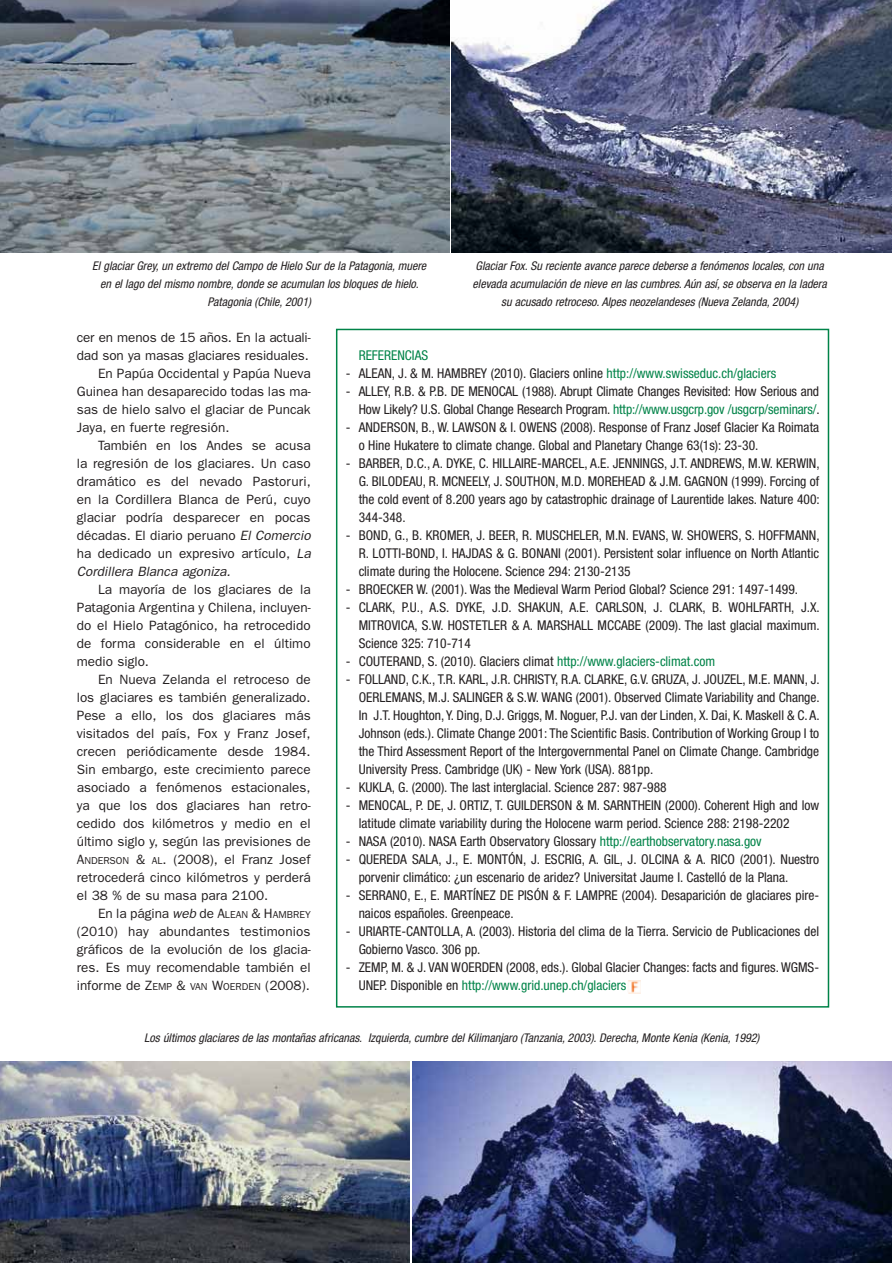
<style>
.page{position:relative;width:893px;height:1263px;background:#fff}
.page>*{position:absolute;margin:0;border:0;box-sizing:border-box;transform-origin:0 0}
.t1{font:condensed 13.5px/18px "Helvetica Neue";color:#231f20}
.t2{font:13.5px/18px "Franklin Gothic";color:#231f20;text-align:justify}
.t3{font:italic 13.5px "Franklin Gothic";color:#231f20}
.t4{font:condensed 13.5px "Helvetica Neue";color:#008348}
.t5{font:italic condensed 12px/18px "Helvetica Neue";color:#231f20;text-align:center}
.s1{font-style:italic}
.s2{font-style:inherit}
.s3{font-size:10.05px}
.s4{color:#008348}
</style>
<div class="page">
<svg style="left:628px;top:981px;width:12px;height:12px"></svg>
<div style="left:336px;top:329px;width:493px;height:679px;border:2px solid #008348"></div>
<img style="left:0;top:0;width:449px;height:253px">
<img style="left:412px;top:1062px;width:479px;height:201px">
<img style="left:0;top:1062px;width:409px;height:201px">
<img style="left:451px;top:0;width:440px;height:253px">
<p class="t5" style="left:92px;top:258px;width:335px">El glaciar Grey, un extremo del Campo de Hielo Sur de la Patagonia, muere en el lago del mismo nombre, donde se acumulan los bloques de hielo.<br>Patagonia (Chile, 2001)</p>
<p class="t5" style="left:472px;top:258px;width:355px">Glaciar Fox. Su reciente avance parece deberse a fenómenos locales, con una elevada acumulación de nieve en las cumbres. Aún así, se observa en la ladera su acusado retroceso. Alpes neozelandeses (Nueva Zelanda, 2004)</p>
<p class="t2" style="left:77px;top:330px;width:235px">cer en menos de 15 años. En la actuali-</p>
<p class="t2" style="left:77px;top:348px;width:233px">dad son ya masas glaciares residuales.</p>
<p class="t2" style="left:98px;top:366px;width:214px">En Papúa Occidental y Papúa Nueva</p>
<p class="t2" style="left:77px;top:384px;width:235px">Guinea han desaparecido todas las ma-</p>
<p class="t2" style="left:77px;top:402px;width:235px">sas de hielo salvo el glaciar de Puncak</p>
<p class="t2" style="left:77px;top:420px;width:154px">Jaya, en fuerte regresión.</p>
<p class="t2" style="left:98px;top:438px;width:214px">También en los Andes se acusa</p>
<p class="t2" style="left:77px;top:456px;width:235px">la regresión de los glaciares. Un caso</p>
<p class="t2" style="left:77px;top:474px;width:235px">dramático es del nevado Pastoruri,</p>
<p class="t2" style="left:77px;top:492px;width:235px">en la Cordillera Blanca de Perú, cuyo</p>
<p class="t2" style="left:77px;top:510px;width:235px">glaciar podría desparecer en pocas</p>
<p class="t2" style="left:77px;top:528px;width:235px">décadas. El diario peruano <span class="s1">El Comercio</span></p>
<p class="t2" style="left:77px;top:546px;width:235px">ha dedicado un expresivo artículo, <span class="s1">La</span></p>
<p class="t3" style="left:77px;top:567px;width:155px">Cordillera Blanca agoniza.</p>
<p class="t2" style="left:77px;top:582px;width:235px;text-indent:21px">La mayoría de los glaciares de la Patagonia Argentina y Chilena, incluyen&shy;do el Hielo Patagónico, ha retrocedido de forma considerable en el último medio siglo.</p>
<p class="t2" style="left:77px;top:672px;width:235px;text-indent:21px">En Nueva Zelanda el retroceso de los glaciares es también generalizado.<br>Pese a ello, los dos glaciares más visitados del país, Fox y Franz Josef, crecen periódicamente desde 1984.<br>Sin embargo, este crecimiento parece asociado a fenómenos estacionales, ya que los dos glaciares han retro&shy;cedido dos kilómetros y medio en el último siglo y, según las previsiones de <span class="s2">A</span><span class="s3">NDERSON</span> <span class="s2">&amp;</span> <span class="s3">AL</span><span class="s2">. (</span>2008), el Franz Josef retrocederá cinco kilómetros y perderá el 38 % de su masa para 2100.</p>
<p class="t2" style="left:77px;top:906px;width:235px;text-indent:21px">En la página <span class="s1">web</span> de <span class="s2">A</span><span class="s3">LEAN</span> <span class="s2">&amp; H</span><span class="s3">AMBREY </span>(2010) hay abundantes testimonios gráficos de la evolución de los glacia&shy;res. Es muy recomendable también el informe de <span class="s2">Z</span><span class="s3">EMP</span> <span class="s2">&amp;</span> <span class="s3">VAN</span> <span class="s2">W</span><span class="s3">OERDEN</span> (2008).</p>
<p class="t4" style="left:359px;top:351px;width:71px">REFERENCIAS</p>
<p class="t1" style="left:346px;top:366px;width:432px">- ALEAN, J. &amp; M. HAMBREY (2010). Glaciers online <span class="s4">http://www.swisseduc.ch/glaciers</span></p>
<p class="t1" style="left:346px;top:384px;width:475px;text-align:right">- ALLEY, R.B. &amp; P.B. DE MENOCAL (1988). Abrupt Climate Changes Revisited: How Serious and<br>How Likely? U.S. Global Change Research Program. <span class="s4">http://www.usgcrp.gov /usgcrp/seminars/</span>.</p>
<p class="t1" style="left:359px;top:420px;width:462px;text-indent:-13px">- ANDERSON, B., W. LAWSON &amp; I. OWENS (2008). Response of Franz Josef Glacier Ka Roimata o Hine Hukatere to climate change. Global and Planetary Change 63(1s): 23-30.</p>
<p class="t1" style="left:359px;top:456px;width:462px;text-align:justify;text-indent:-13px">- BARBER, D.C., A. DYKE, C. HILLAIRE-MARCEL, A.E. JENNINGS, J.T. ANDREWS, M.W. KERWIN, G. BILODEAU, R. MCNEELY, J. SOUTHON, M.D. MOREHEAD &amp; J.M. GAGNON (1999). Forcing of the cold event of 8.200 years ago by catastrophic drainage of Laurentide lakes. Nature 400:<br>344-348.</p>
<p class="t1" style="left:359px;top:528px;width:462px;text-align:justify;text-indent:-13px">- BOND, G., B. KROMER, J. BEER, R. MUSCHELER, M.N. EVANS, W. SHOWERS, S. HOFFMANN, R. LOTTI-BOND, I. HAJDAS &amp; G. BONANI (2001). Persistent solar influence on North Atlantic climate during the Holocene. Science 294: 2130-2135</p>
<p class="t1" style="left:346px;top:582px;width:453px">- BROECKER W. (2001). Was the Medieval Warm Period Global? Science 291: 1497-1499.</p>
<p class="t1" style="left:359px;top:600px;width:462px;text-align:justify;text-indent:-13px">- CLARK, P.U., A.S. DYKE, J.D. SHAKUN, A.E. CARLSON, J. CLARK, B. WOHLFARTH, J.X.<br>MITROVICA, S.W. HOSTETLER &amp; A. MARSHALL MCCABE (2009). The last glacial maximum.<br>Science 325: 710-714</p>
<p class="t1" style="left:346px;top:654px;width:371px">- COUTERAND, S. (2010). Glaciers climat <span class="s4">http://www.glaciers-climat.com</span></p>
<p class="t1" style="left:359px;top:672px;width:462px;text-align:justify;text-indent:-13px">- FOLLAND, C.K., T.R. KARL, J.R. CHRISTY, R.A. CLARKE, G.V. GRUZA, J. JOUZEL, M.E. MANN, J.<br>OERLEMANS, M.J. SALINGER &amp; S.W. WANG (2001). Observed Climate Variability and Change.<br>In J.T. Houghton, Y. Ding, D.J. Griggs, M. Noguer, P.J. van der Linden, X. Dai, K. Maskell &amp; C. A.<br>Johnson (eds.). Climate Change 2001: The Scientific Basis. Contribution of Working Group I to the Third Assessment Report of the Intergovernmental Panel on Climate Change. Cambridge University Press. Cambridge (UK) - New York (USA). 881pp.</p>
<p class="t1" style="left:346px;top:779px;width:322px">- KUKLA, G. (2000). The last interglacial. Science 287: 987-988</p>
<p class="t1" style="left:359px;top:797px;width:462px;text-indent:-13px">- MENOCAL, P. DE, J. ORTIZ, T. GUILDERSON &amp; M. SARNTHEIN (2000). Coherent High and low latitude climate variability during the Holocene warm period. Science 288: 2198-2202</p>
<p class="t1" style="left:346px;top:833px;width:417px">- NASA (2010). NASA Earth Observatory Glossary <span class="s4">http://earthobservatory.nasa.gov</span></p>
<p class="t1" style="left:359px;top:851px;width:462px;text-indent:-13px">- QUEREDA SALA, J., E. MONTÓN, J. ESCRIG, A. GIL, J. OLCINA &amp; A. RICO (2001). Nuestro porvenir climático: ¿un escenario de aridez? Universitat Jaume I. Castelló de la Plana.</p>
<p class="t1" style="left:359px;top:887px;width:462px;text-indent:-13px">- SERRANO, E., E. MARTÍNEZ DE PISÓN &amp; F. LAMPRE (2004). Desaparición de glaciares pire&shy;naicos españoles. Greenpeace.</p>
<p class="t1" style="left:359px;top:923px;width:462px;text-indent:-13px">- URIARTE-CANTOLLA, A. (2003). Historia del clima de la Tierra. Servicio de Publicaciones del<br>Gobierno Vasco. 306 pp.</p>
<p class="t1" style="left:359px;top:959px;width:462px;text-indent:-13px">- ZEMP, M. &amp; J. VAN WOERDEN (2008, eds.). Global Glacier Changes: facts and figures. WGMS-<br>UNEP. Disponible en <span class="s4">http://www.grid.unep.ch/glaciers</span></p>
<p class="t5" style="left:144px;top:1029px;width:616px">Los últimos glaciares de las montañas africanas. Izquierda, cumbre del Kilimanjaro (Tanzania, 2003). Derecha, Monte Kenia (Kenia, 1992)</p>
</div>
